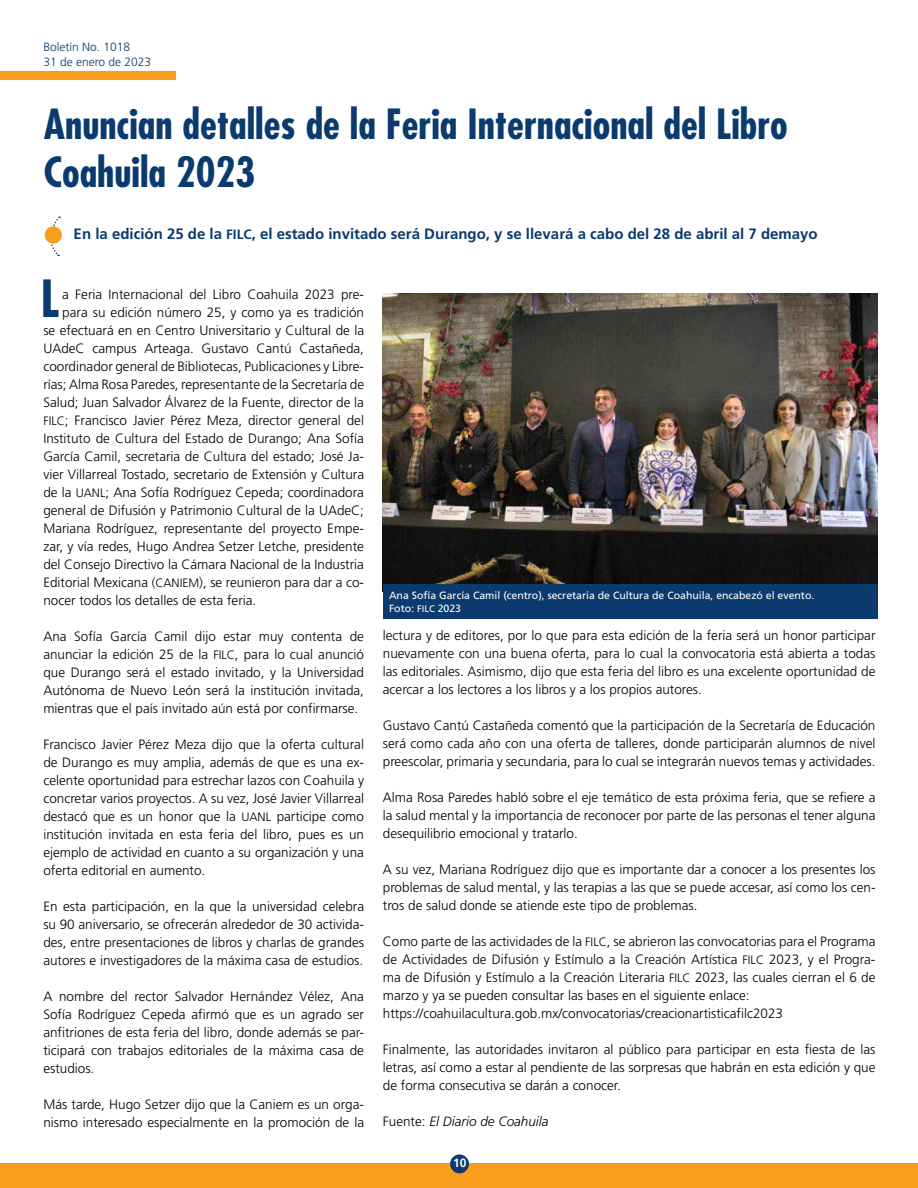
<style>
.page{position:relative;width:918px;height:1188px;background:#fff}
.page>*{position:absolute;margin:0;border:0;box-sizing:border-box;transform-origin:0 0}
.t1{font:700 condensed 49.8px "Futura Std";color:#0a3a6e}
.t2{font:700 condensed 40.5px/48px "Futura Std";color:#0a3a6e}
.t3{font:700 15px "Frutiger";color:#0a3a6e}
.t4{font:300 13.5px/18px "Frutiger";color:#000;text-align:justify}
.t5{font:italic 300 13.5px "Frutiger";color:#000}
.t6{font:300 12px/15px "Frutiger";color:#0a3a6e}
.t7{font:700 12px "Frutiger";color:#fff}
.t8{font:10.5px/13.5px "Frutiger";color:#fff}
.s1{font-family:"Frutiger Bold SC900";font-weight:400;font-size:13.5px}
.s2{font-family:"Frutiger Light SC900";font-weight:400;font-size:12.15px}
.s3{font-family:"Frutiger Roman SC900";font-size:9.45px}
.s4{font-style:normal}
</style>
<div class="page">
<div style="left:0;top:71px;width:175px;height:9px;background:#f99d1c"></div>
<div style="left:0;top:1164px;width:918px;height:24px;background:#f99d1c"></div>
<div style="left:450px;top:1154px;width:19px;height:19px;background:#0a3a6e;border-radius:50%"></div>
<svg style="left:50px;top:217px;width:10px;height:39px"></svg>
<div style="left:45px;top:226px;width:17px;height:18px;background:#f99d1c;border-radius:50%"></div>
<img style="left:383px;top:294px;width:494px;height:290px">
<div style="left:383px;top:584px;width:494px;height:34px;background:#0a3a6e"></div>
<p class="t6" style="left:43px;top:39px;width:109px">Boletín No. 1018<br>31 de enero de 2023</p>
<h2 class="t2" style="left:44px;top:100px;width:746px">Anuncian detalles de la Feria Internacional del Libro<br>Coahuila 2023</h2>
<p class="t3" style="left:74px;top:225px;width:746px">En la edición 25 de la <span class="s1">filc</span>, el estado invitado será Durango, y se llevará a cabo del 28 de abril al 7 demayo</p>
<h1 class="t1" style="left:41px;top:268px;width:20px">L</h1>
<p class="t4" style="left:62px;top:285px;width:303px">a Feria Internacional del Libro Coahuila 2023 pre-</p>
<p class="t4" style="left:62px;top:303px;width:303px">para su edición número 25, y como ya es tradición</p>
<p class="t4" style="left:43px;top:321px;width:322px">se efectuará en en Centro Universitario y Cultural de la</p>
<p class="t4" style="left:43px;top:339px;width:322px">UAdeC campus Arteaga. Gustavo Cantú Castañeda,</p>
<p class="t4" style="left:43px;top:357px;width:322px">coordinador general de Bibliotecas, Publicaciones y Libre-</p>
<p class="t4" style="left:43px;top:375px;width:322px">rías; Alma Rosa Paredes, representante de la Secretaría de</p>
<p class="t4" style="left:43px;top:393px;width:322px">Salud; Juan Salvador Álvarez de la Fuente, director de la</p>
<p class="t4" style="left:43px;top:411px;width:322px"><span class="s2">FILC</span>; Francisco Javier Pérez Meza, director general del</p>
<p class="t4" style="left:43px;top:429px;width:322px">Instituto de Cultura del Estado de Durango; Ana Sofía</p>
<p class="t4" style="left:43px;top:447px;width:322px">García Camil, secretaria de Cultura del estado; José Ja-</p>
<p class="t4" style="left:43px;top:465px;width:322px">vier Villarreal Tostado, secretario de Extensión y Cultura</p>
<p class="t4" style="left:43px;top:483px;width:322px">de la <span class="s2">UANL</span>; Ana Sofía Rodríguez Cepeda; coordinadora</p>
<p class="t4" style="left:43px;top:501px;width:322px">general de Difusión y Patrimonio Cultural de la UAdeC;</p>
<p class="t4" style="left:43px;top:519px;width:322px">Mariana Rodríguez, representante del proyecto Empe-</p>
<p class="t4" style="left:43px;top:537px;width:322px">zar, y vía redes, Hugo Andrea Setzer Letche, presidente</p>
<p class="t4" style="left:43px;top:555px;width:322px">del Consejo Directivo la Cámara Nacional de la Industria</p>
<p class="t4" style="left:43px;top:573px;width:322px">Editorial Mexicana (<span class="s2">CANIEM</span>), se reunieron para dar a co-</p>
<p class="t4" style="left:43px;top:591px;width:215px">nocer todos los detalles de esta feria.</p>
<p class="t4" style="left:43px;top:627px;width:322px">Ana Sofía García Camil dijo estar muy contenta de anunciar la edición 25 de la <span class="s2">FILC</span>, para lo cual anunció que Durango será el estado invitado, y la Universidad Autónoma de Nuevo León será la institución invitada, mientras que el país invitado aún está por confirmarse.</p>
<p class="t4" style="left:43px;top:735px;width:322px">Francisco Javier Pérez Meza dijo que la oferta cultural de Durango es muy amplia, además de que es una ex&shy;celente oportunidad para estrechar lazos con Coahuila y concretar varios proyectos. A su vez, José Javier Villarreal destacó que es un honor que la <span class="s2">UANL</span> participe como institución invitada en esta feria del libro, pues es un ejemplo de actividad en cuanto a su organización y una oferta editorial en aumento.</p>
<p class="t4" style="left:43px;top:897px;width:322px">En esta participación, en la que la universidad celebra su 90 aniversario, se ofrecerán alrededor de 30 activida&shy;des, entre presentaciones de libros y charlas de grandes autores e investigadores de la máxima casa de estudios.</p>
<p class="t4" style="left:43px;top:987px;width:322px">A nombre del rector Salvador Hernández Vélez, Ana Sofía Rodríguez Cepeda afirmó que es un agrado ser anfitriones de esta feria del libro, donde además se par&shy;ticipará con trabajos editoriales de la máxima casa de estudios.</p>
<p class="t4" style="left:43px;top:1095px;width:322px">Más tarde, Hugo Setzer dijo que la Caniem es un orga&shy;nismo interesado especialmente en la promoción de la</p>
<p class="t8" style="left:389px;top:588px;width:427px">Ana Sofía García Camil (centro), secretaria de Cultura de Coahuila, encabezó el evento.<br>Foto: <span class="s3">filc</span> 2023</p>
<p class="t4" style="left:383px;top:627px;width:494px">lectura y de editores, por lo que para esta edición de la feria será un honor participar nuevamente con una buena oferta, para lo cual la convocatoria está abierta a todas las editoriales. Asimismo, dijo que esta feria del libro es una excelente oportunidad de acercar a los lectores a los libros y a los propios autores.</p>
<p class="t4" style="left:383px;top:717px;width:494px">Gustavo Cantú Castañeda comentó que la participación de la Secretaría de Educación será como cada año con una oferta de talleres, donde participarán alumnos de nivel preescolar, primaria y secundaria, para lo cual se integrarán nuevos temas y actividades.</p>
<p class="t4" style="left:383px;top:789px;width:494px">Alma Rosa Paredes habló sobre el eje temático de esta próxima feria, que se refiere a la salud mental y la importancia de reconocer por parte de las personas el tener alguna desequilibrio emocional y tratarlo.</p>
<p class="t4" style="left:383px;top:861px;width:494px">A su vez, Mariana Rodríguez dijo que es importante dar a conocer a los presentes los problemas de salud mental, y las terapias a las que se puede accesar, así como los cen&shy;tros de salud donde se atiende este tipo de problemas.</p>
<p class="t4" style="left:383px;top:933px;width:494px;text-align:left">Como parte de las actividades de la <span class="s2">FILC</span>, se abrieron las convocatorias para el Programa de Actividades de Difusión y Estímulo a la Creación Artística <span class="s2">FILC</span> 2023, y el Progra&shy;ma de Difusión y Estímulo a la Creación Literaria <span class="s2">FILC</span> 2023, las cuales cierran el 6 de marzo y ya se pueden consultar las bases en el siguiente enlace: https://coahuilacultura.gob.mx/convocatorias/creacionartisticafilc2023</p>
<p class="t4" style="left:383px;top:1041px;width:494px">Finalmente, las autoridades invitaron al público para participar en esta fiesta de las letras, así como a estar al pendiente de las sorpresas que habrán en esta edición y que de forma consecutiva se darán a conocer.</p>
<p class="t5" style="left:383px;top:1114px;width:167px"><span class="s4">Fuente:</span> El Diario de Coahuila</p>
<p class="t7" style="left:453px;top:1156px;width:15px">10</p>
</div>
